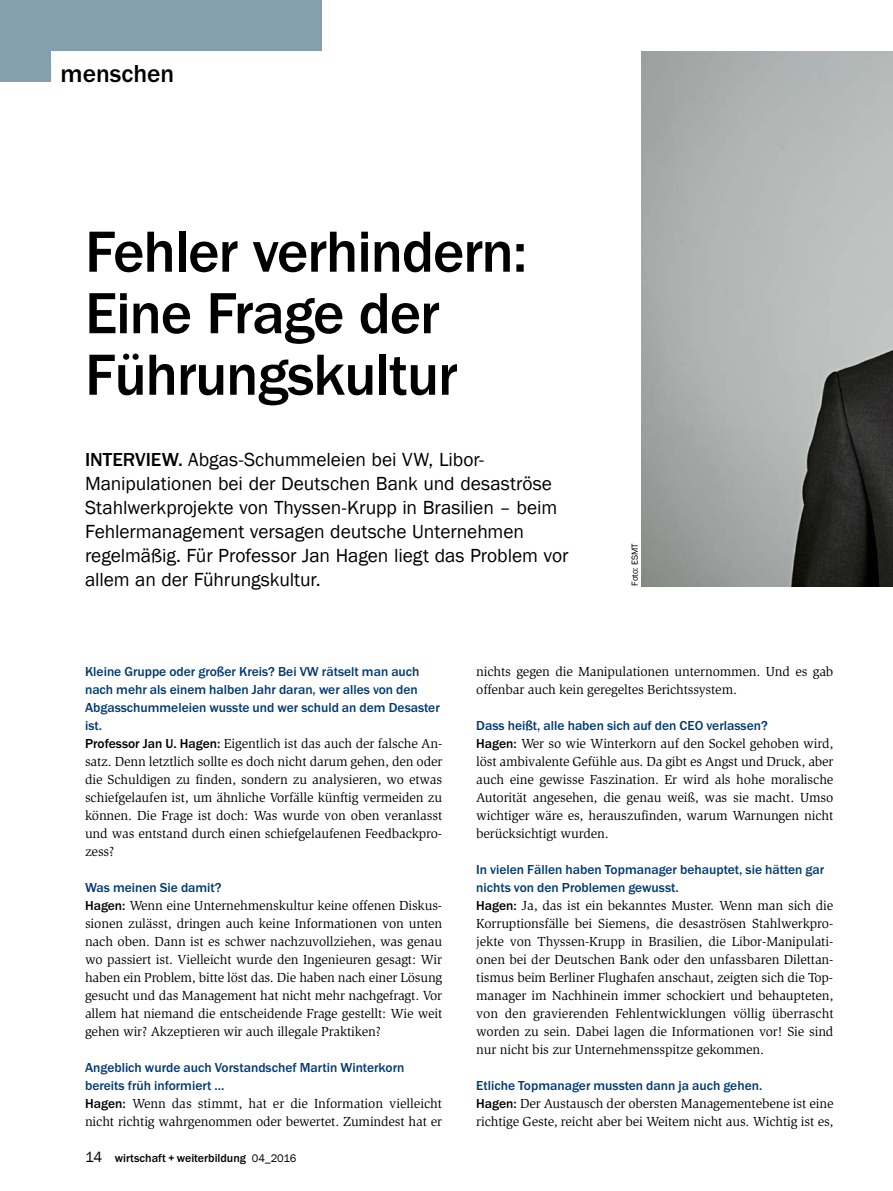
<style>
.page{position:relative;width:893px;height:1191px;background:#fff}
.page>*{position:absolute;margin:0;border:0;box-sizing:border-box;transform-origin:0 0}
.t1{font:500 60px/61.5px "Franklin Goth EF";letter-spacing:-.02em;color:#000}
.t2{font:500 25.5px "Franklin Goth EF";color:#000}
.t3{font:19.5px/24px "Franklin Gothic";letter-spacing:-.005em;color:#000}
.t4{font:13.5px/18px "Slimbach Std";letter-spacing:-.01em;color:#000;text-align:justify}
.t5{font:500 13.5px/18px "Franklin Goth EF";color:#003973}
.t6{font:500 12px "Franklin Goth EF";color:#000}
.t7{font:9px "Franklin Gothic";letter-spacing:-.005em;color:#000}
.s1{font-family:"Franklin Goth EF";font-weight:500}
.s2{font-family:"Franklin Gothic";font-weight:400;font-size:15px}
.s3{font-family:"Franklin Gothic";font-weight:400;font-size:11.25px}
</style>
<div class="page">
<div style="left:0;top:0;width:51px;height:82px;background:#84a0ae"></div>
<div style="left:0;top:0;width:322px;height:51px;background:#84a0ae"></div>
<img style="left:642px;top:51px;width:251px;height:535px">
<h2 class="t2" style="left:61px;top:59px;width:115px">menschen</h2>
<h1 class="t1" style="left:85px;top:222px;width:444px">Fehler verhindern:<br>Eine Frage der<br>Führungskultur</h1>
<p class="t3" style="left:85px;top:448px;width:485px"><span class="s1">INTERVIEW.</span> Abgas-Schummeleien bei VW, Libor-Manipulationen bei der Deutschen Bank und desaströse Stahlwerkprojekte von Thyssen-Krupp in Brasilien – beim Fehlermanagement versagen deutsche Unternehmen regelmäßig. Für Professor Jan Hagen liegt das Problem vor allem an der Führungskultur.</p>
<p class="t7" style="left:629px;top:586px;width:44px;rotate:-90deg">Foto: ESMT</p>
<p class="t5" style="left:85px;top:662px;width:356px">Kleine Gruppe oder großer Kreis? Bei VW rätselt man auch nach mehr als einem halben Jahr daran, wer alles von den Abgasschummeleien wusste und wer schuld an dem Desaster ist.</p>
<p class="t4" style="left:85px;top:734px;width:359px"><span class="s1">Professor Jan U. Hagen:</span> Eigentlich ist das auch der falsche An&shy;satz. Denn letztlich sollte es doch nicht darum gehen, den oder die Schuldigen zu finden, sondern zu analysieren, wo etwas schiefgelaufen ist, um ähnliche Vorfälle künftig vermeiden zu können. Die Frage ist doch: Was wurde von oben veranlasst und was entstand durch einen schiefgelaufenen Feedbackpro&shy;zess?</p>
<p class="t5" style="left:85px;top:878px;width:138px">Was meinen Sie damit?</p>
<p class="t4" style="left:85px;top:896px;width:359px"><span class="s1">Hagen:</span> Wenn eine Unternehmenskultur keine offenen Diskus&shy;sionen zulässt, dringen auch keine Informationen von unten nach oben. Dann ist es schwer nachzuvollziehen, was genau wo passiert ist. Vielleicht wurde den Ingenieuren gesagt: Wir haben ein Problem, bitte löst das. Die haben nach einer Lösung gesucht und das Management hat nicht mehr nachgefragt. Vor allem hat niemand die entscheidende Frage gestellt: Wie weit gehen wir? Akzeptieren wir auch illegale Praktiken?</p>
<p class="t5" style="left:85px;top:1058px;width:321px">Angeblich wurde auch Vorstandschef Martin Winterkorn bereits früh informiert ...</p>
<p class="t4" style="left:85px;top:1094px;width:359px"><span class="s1">Hagen:</span> Wenn das stimmt, hat er die Information vielleicht nicht richtig wahrgenommen oder bewertet. Zumindest hat er</p>
<p class="t6" style="left:85px;top:1151px;width:213px"><span class="s2">14</span> wirtschaft + weiterbildung <span class="s3">04_2016</span></p>
<p class="t4" style="left:476px;top:662px;width:359px">nichts gegen die Manipulationen unternommen. Und es gab offenbar auch kein geregeltes Berichtssystem.</p>
<p class="t5" style="left:476px;top:716px;width:293px">Dass heißt, alle haben sich auf den CEO verlassen?</p>
<p class="t4" style="left:476px;top:734px;width:359px"><span class="s1">Hagen:</span> Wer so wie Winterkorn auf den Sockel gehoben wird, löst ambivalente Gefühle aus. Da gibt es Angst und Druck, aber auch eine gewisse Faszination. Er wird als hohe moralische Autorität angesehen, die genau weiß, was sie macht. Umso wichtiger wäre es, herauszufinden, warum Warnungen nicht berücksichtigt wurden.</p>
<p class="t5" style="left:476px;top:860px;width:350px">In vielen Fällen haben Topmanager behauptet, sie hätten gar nichts von den Problemen gewusst.</p>
<p class="t4" style="left:476px;top:896px;width:359px"><span class="s1">Hagen:</span> Ja, das ist ein bekanntes Muster. Wenn man sich die Korruptionsfälle bei Siemens, die desaströsen Stahlwerkpro&shy;jekte von Thyssen-Krupp in Brasilien, die Libor-Manipulati&shy;onen bei der Deutschen Bank oder den unfassbaren Dilettan&shy;tismus beim Berliner Flughafen anschaut, zeigten sich die Top&shy;manager im Nachhinein immer schockiert und behaupteten, von den gravierenden Fehlentwicklungen völlig überrascht worden zu sein. Dabei lagen die Informationen vor! Sie sind nur nicht bis zur Unternehmensspitze gekommen.</p>
<p class="t5" style="left:476px;top:1076px;width:288px">Etliche Topmanager mussten dann ja auch gehen.</p>
<p class="t4" style="left:476px;top:1094px;width:359px"><span class="s1">Hagen:</span> Der Austausch der obersten Managementebene ist eine richtige Geste, reicht aber bei Weitem nicht aus. Wichtig ist es,</p>
</div>
